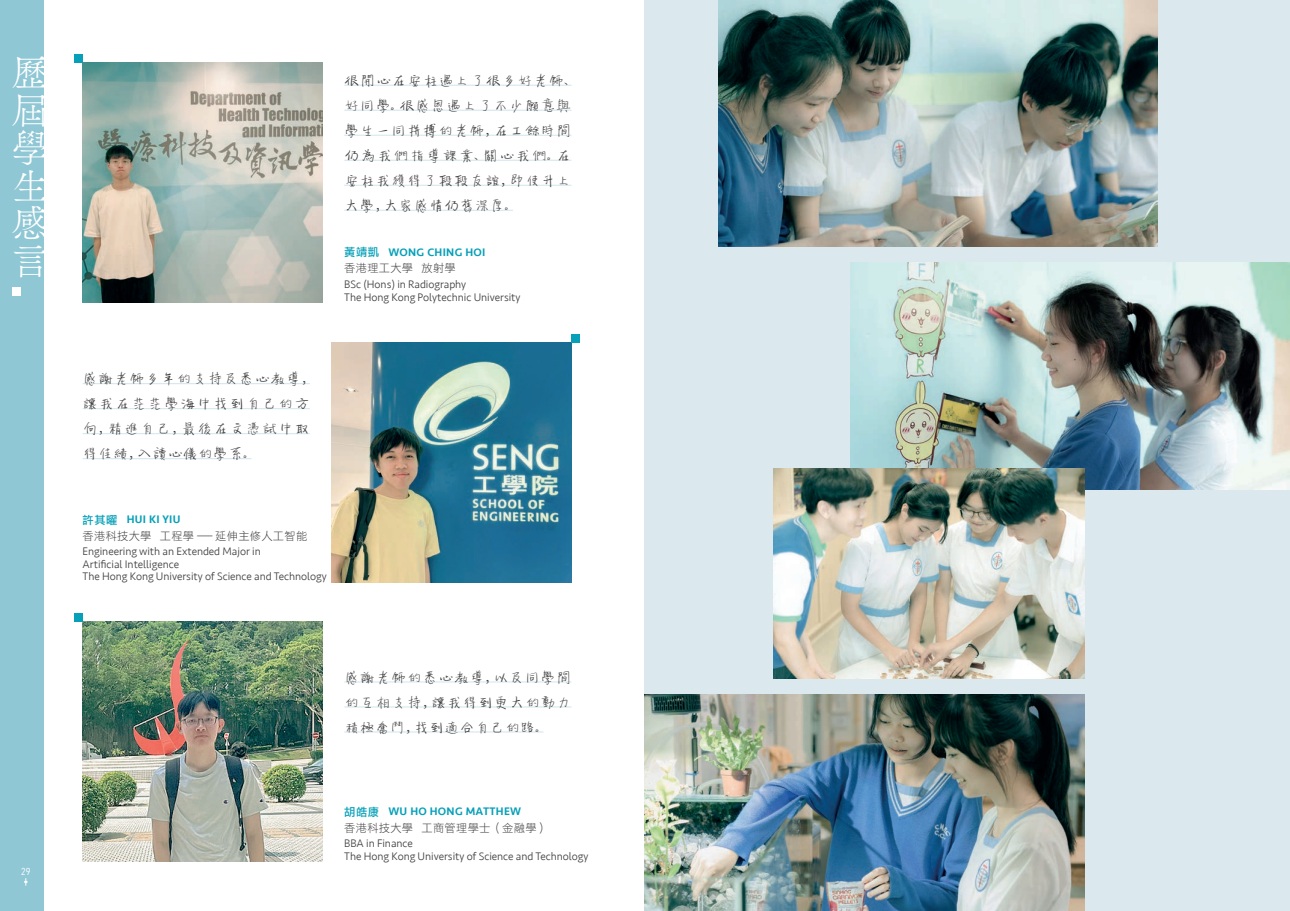
<style>
.page{position:relative;width:1290px;height:911px;background:#fff}
.page>*{position:absolute;margin:0;border:0;box-sizing:border-box;transform-origin:0 0}
.t1{font:37.5px/37.5px "Tsuku A Old Min Pr 6 N L";color:#fff;text-align:justify}
.feeback{font:13px/25px "Senty TEA Platinum";letter-spacing:.03em;color:#3e3e3f;text-align:justify;scale:1.14 1}
.t2{font:300 11.25px/12.5px "Seravek";letter-spacing:-.005em;color:#3e3e3f}
.t3{font:500 11.25px "Seravek";letter-spacing:.025em;color:#06a0b8}
.t4{font:11.25px "DF Li Hei HK W3";letter-spacing:.025em;color:#3e3e3f}
.t5{font:10px "Avenir Next Condensed";color:#fff}
.s1{font-family:"DF Li Hei HK W5";font-weight:400}
</style>
<div class="page">
<div style="left:0;top:0;width:44px;height:911px;background:#8fc7d5"></div>
<svg style="left:24px;top:878px;width:4px;height:7px"></svg>
<div style="left:12px;top:287px;width:9px;height:8px;background:#fff"></div>
<div style="left:645px;top:0;width:645px;height:911px;background:#dbe8ee"></div>
<hr style="left:344px;top:85px;width:227px;height:1px;background:#d0e5ec">
<hr style="left:344px;top:110px;width:227px;height:1px;background:#d0e5ec">
<hr style="left:344px;top:135px;width:227px;height:1px;background:#d0e5ec">
<hr style="left:344px;top:160px;width:227px;height:1px;background:#d0e5ec">
<hr style="left:344px;top:185px;width:227px;height:1px;background:#d0e5ec">
<hr style="left:344px;top:210px;width:169px;height:1px;background:#d0e5ec">
<img style="left:83px;top:63px;width:239px;height:239px">
<div style="left:74px;top:54px;width:9px;height:9px;background:#06a0b8"></div>
<hr style="left:344px;top:681px;width:227px;height:1px;background:#d0e5ec">
<hr style="left:344px;top:706px;width:227px;height:1px;background:#d0e5ec">
<hr style="left:344px;top:731px;width:199px;height:1px;background:#d0e5ec">
<img style="left:83px;top:622px;width:239px;height:239px">
<div style="left:74px;top:613px;width:9px;height:9px;background:#06a0b8"></div>
<hr style="left:83px;top:383px;width:227px;height:1px;background:#d0e5ec">
<hr style="left:83px;top:408px;width:227px;height:1px;background:#d0e5ec">
<hr style="left:83px;top:433px;width:227px;height:1px;background:#d0e5ec">
<hr style="left:83px;top:458px;width:168px;height:1px;background:#d0e5ec">
<img style="left:332px;top:342px;width:239px;height:240px">
<div style="left:571px;top:334px;width:9px;height:8px;background:#06a0b8"></div>
<img style="left:718px;top:0;width:440px;height:247px">
<img style="left:850px;top:262px;width:440px;height:228px">
<img style="left:645px;top:694px;width:439px;height:217px">
<img style="left:773px;top:468px;width:311px;height:210px">
<h1 class="t1" style="left:12px;top:53px;width:38px">歷屆學生感言</h1>
<p class="t5" style="left:21px;top:863px;width:11px">29</p>
<p class="feeback" style="left:344px;top:68px;width:201px">很開心在安柱遇上了很多好老師、好同學。很感恩遇上了不少願意與學生一同拼搏的老師，在工餘時間仍為我們指導課業、關心我們。在安柱我獲得了段段友誼，即使升上大學，大家感情仍舊深厚。</p>
<p class="t3" style="left:344px;top:245px;width:143px"><span class="s1">黃靖凱</span> WONG CHING HOI</p>
<p class="t4" style="left:344px;top:262px;width:113px">香港理工大學 放射學</p>
<p class="t2" style="left:344px;top:278px;width:178px">BSc (Hons) in Radiography<br>The Hong Kong Polytechnic University</p>
<p class="feeback" style="left:83px;top:366px;width:201px">感謝老師多年的支持及悉心教導，讓我在茫茫學海中找到自己的方向，精進自己，最後在文憑試中取得佳績，入讀心儀的學系。</p>
<p class="t3" style="left:83px;top:512px;width:99px"><span class="s1">許其曜</span> HUI KI YIU</p>
<p class="t4" style="left:83px;top:529px;width:226px">香港科技大學 工程學 —延伸主修人工智能</p>
<p class="t2" style="left:83px;top:545px;width:246px">Engineering with an Extended Major in<br>Artificial Intelligence<br>The Hong Kong University of Science and Technology</p>
<p class="feeback" style="left:344px;top:665px;width:201px">感謝老師的悉心教導，以及同學間的互相支持，讓我得到更大的動力積極奮鬥，找到適合自己的路。</p>
<p class="t3" style="left:344px;top:804px;width:178px"><span class="s1">胡皓康</span> WU HO HONG MATTHEW</p>
<p class="t4" style="left:344px;top:821px;width:205px">香港科技大學 工商管理學士（金融學）</p>
<p class="t2" style="left:344px;top:837px;width:246px">BBA in Finance<br>The Hong Kong University of Science and Technology</p>
</div>
